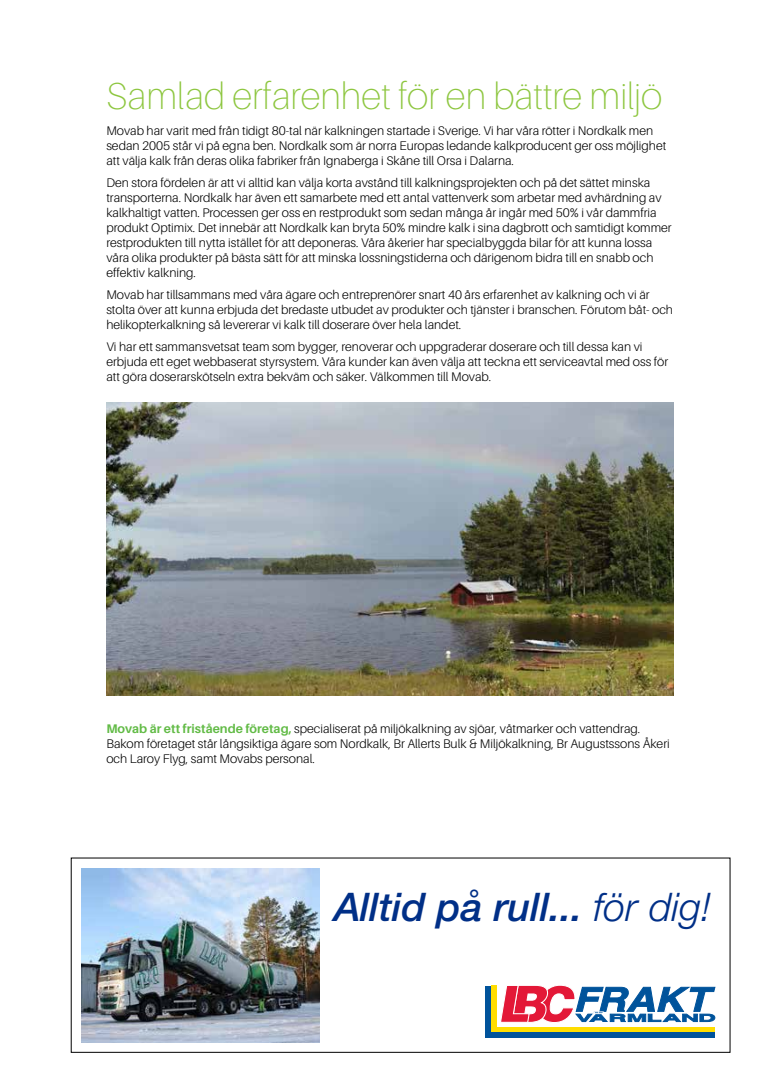
<style>
.page{position:relative;width:780px;height:1081px;background:#fff}
.page>*{position:absolute;margin:0;border:0;box-sizing:border-box;transform-origin:0 0}
.t1{font:500 39.5px "Helvetica Neue LT Std";color:#002f87}
.t2{font:100 37.5px "Aileron";color:#8dc63f}
.t3{font:300 12.5px/15px "Aileron";color:#000}
.s1{font-weight:700;color:#62bb46}
.s2{font-weight:300;font-style:italic}
</style>
<div class="page">
<svg style="left:485px;top:985px;width:231px;height:53px"></svg>
<img style="left:81px;top:868px;width:239px;height:174px">
<img style="left:106px;top:403px;width:567px;height:292px">
<h2 class="t2" style="left:106px;top:76px;width:557px">Samlad erfarenhet för en bättre miljö</h2>
<p class="t3" style="left:106px;top:123px;width:561px">Movab har varit med från tidigt 80-tal när kalkningen startade i Sverige. Vi har våra rötter i Nordkalk men sedan 2005 står vi på egna ben. Nordkalk som är norra Europas ledande kalkproducent ger oss möjlighet att välja kalk från deras olika fabriker från Ignaberga i Skåne till Orsa i Dalarna.</p>
<p class="t3" style="left:106px;top:175px;width:567px">Den stora fördelen är att vi alltid kan välja korta avstånd till kalkningsprojekten och på det sättet minska transporterna. Nordkalk har även ett samarbete med ett antal vattenverk som arbetar med avhärdning av kalkhaltigt vatten. Processen ger oss en restprodukt som sedan många år ingår med 50% i vår dammfria produkt Optimix. Det innebär att Nordkalk kan bryta 50% mindre kalk i sina dagbrott och samtidigt kommer restprodukten till nytta istället för att deponeras. Våra åkerier har specialbyggda bilar för att kunna lossa våra olika produkter på bästa sätt för att minska lossningstiderna och därigenom bidra till en snabb och effektiv kalkning.</p>
<p class="t3" style="left:106px;top:287px;width:568px">Movab har tillsammans med våra ägare och entreprenörer snart 40 års erfarenhet av kalkning och vi är stolta över att kunna erbjuda det bredaste utbudet av produkter och tjänster i branschen. Förutom båt- och helikopterkalkning så levererar vi kalk till doserare över hela landet.</p>
<p class="t3" style="left:106px;top:339px;width:563px">Vi har ett sammansvetsat team som bygger, renoverar och uppgraderar doserare och till dessa kan vi erbjuda ett eget webbaserat styrsystem. Våra kunder kan även välja att teckna ett serviceavtal med oss för att göra doserarskötseln extra bekväm och säker. Välkommen till Movab.</p>
<p class="t3" style="left:106px;top:721px;width:565px"><span class="s1">Movab är ett fristående företag,</span> specialiserat på miljökalkning av sjöar, våtmarker och vattendrag.<br>Bakom företaget står långsiktiga ägare som Nordkalk, Br Allerts Bulk &amp; Miljökalkning, Br Augustssons Åkeri och Laroy Flyg, samt Movabs personal.</p>
<h1 class="t1" style="left:334px;top:883px;width:379px">Alltid på rull... <span class="s2">för dig!</span></h1>
</div>
